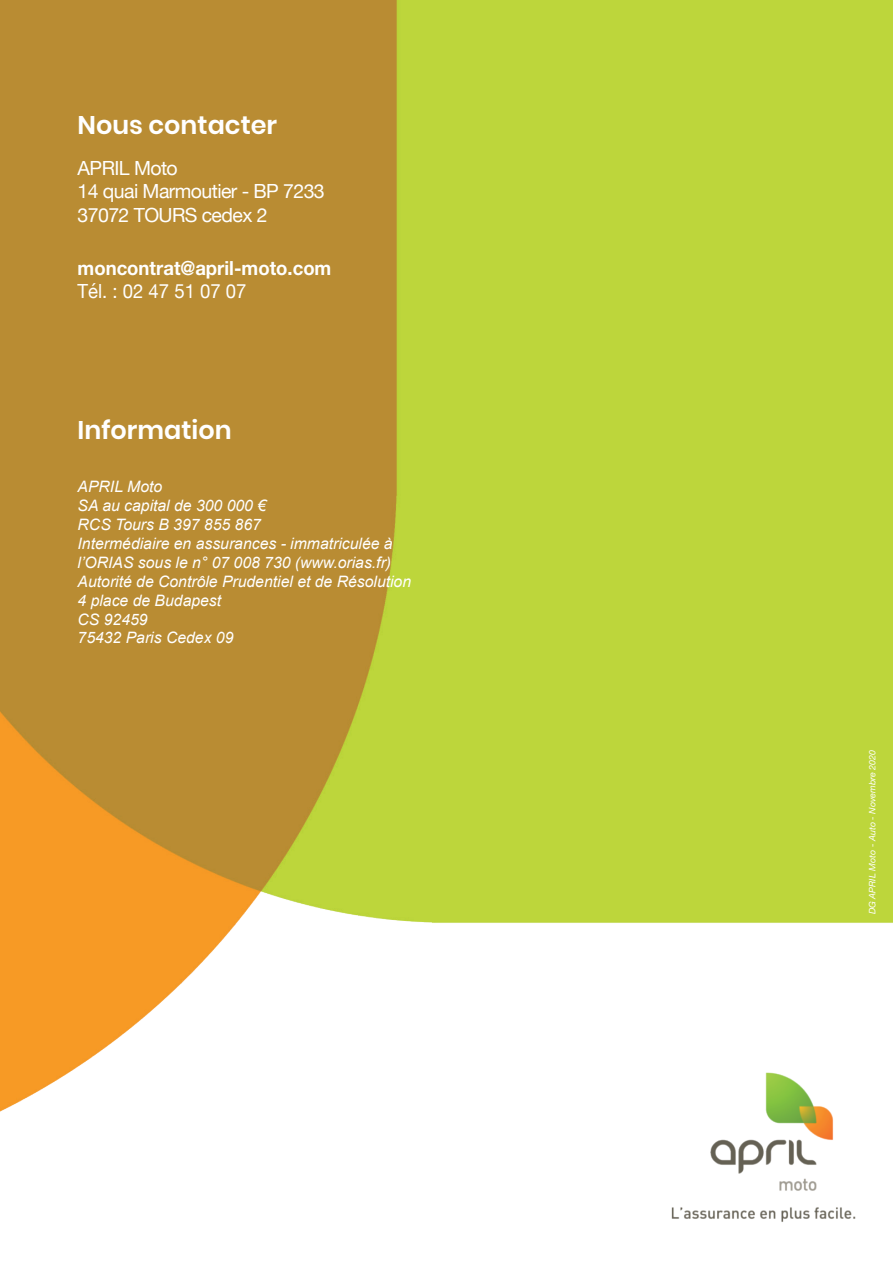
<style>
.page{position:relative;width:893px;height:1263px;background:#fff}
.page>*{position:absolute;margin:0;border:0;box-sizing:border-box;transform-origin:0 0}
.t1{font:600 25.5px "Poppins";color:#fff}
.t2{font:19.5px/23.4px "Helvetica Neue";letter-spacing:-.03em;color:#fff}
.t3{font:700 19.5px "Helvetica Neue";color:#fff;scale:.95 1}
.t4{font:19.5px "Helvetica Neue";color:#fff;scale:.95 1}
.t5{font:italic 15.75px/18.9px "Arial";color:#fff}
.t6{font:italic 9px "Helvetica Neue";color:#fff}
</style>
<div class="page">
<img style="left:0;top:0;width:893px;height:1112px">
<img style="left:668px;top:1070px;width:191px;height:152px">
<h1 class="t1" style="left:78px;top:111px;width:201px">Nous contacter</h1>
<p class="t2" style="left:78px;top:157px;width:249px">APRIL Moto<br>14 quai Marmoutier - BP 7233<br>37072 TOURS cedex 2</p>
<p class="t3" style="left:78px;top:256px;width:269px">moncontrat@april-moto.com</p>
<p class="t4" style="left:78px;top:277px;width:179px">Tél. : 02 47 51 07 07</p>
<h1 class="t1" style="left:78px;top:416px;width:155px">Information</h1>
<p class="t5" style="left:78px;top:477px;width:335px">APRIL Moto<br>SA au capital de 300 000 €<br>RCS Tours B 397 855 867<br>Intermédiaire en assurances - immatriculée à l’ORIAS sous le n° 07 008 730 (www.orias.fr)<br>Autorité de Contrôle Prudentiel et de Résolution<br>4 place de Budapest<br>CS 92459<br>75432 Paris Cedex 09</p>
<p class="t6" style="left:867px;top:914px;width:166px;rotate:-90deg">DG APRIL Moto - Auto - Novembre 2020</p>
</div>
